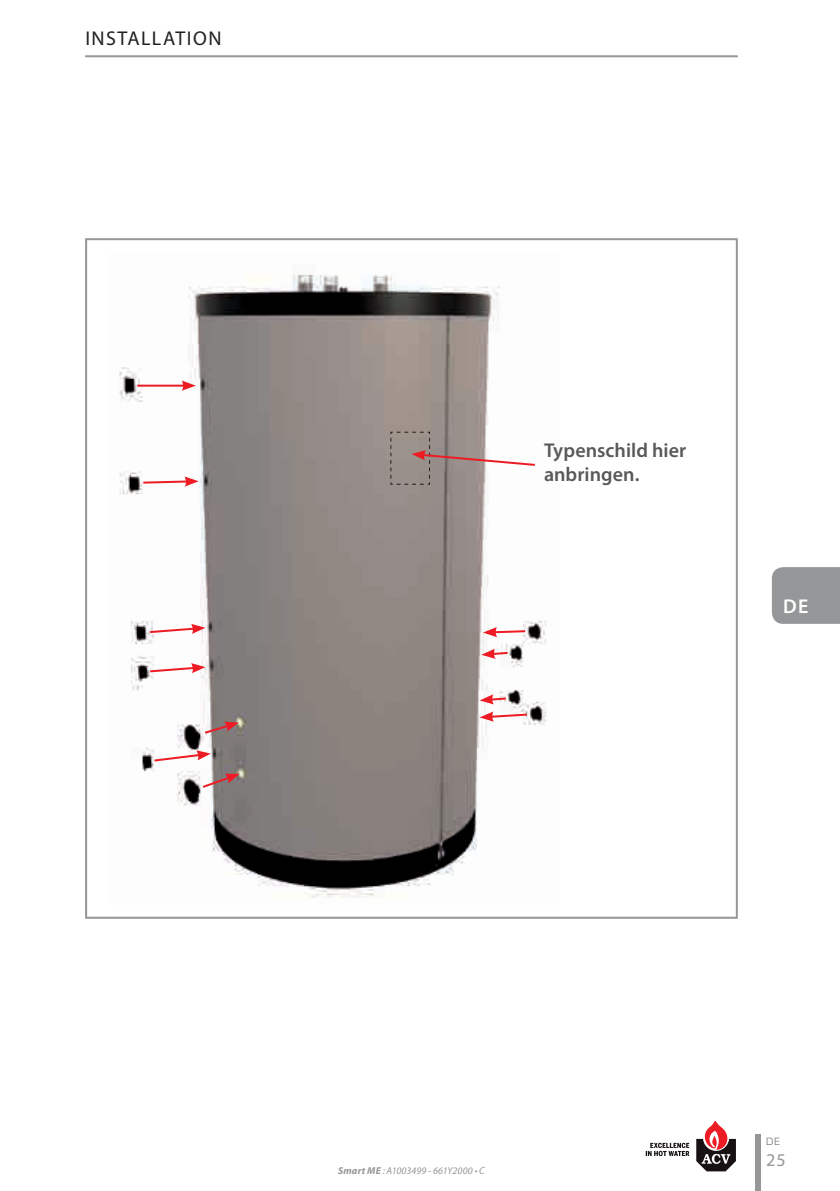
<style>
.page{position:relative;width:840px;height:1191px;background:#fff}
.page>*{position:absolute;margin:0;border:0;box-sizing:border-box;transform-origin:0 0}
.t1{font:600 20px/24px "Myriad Pro";color:#58595b}
.t2{font:20px "Myriad Pro";letter-spacing:.07em;color:#231f20}
.t3{font:600 20px "Myriad Pro";color:#fff}
.t4{font:18px "Myriad Pro";color:#949698}
.t5{font:italic 10px "Myriad Pro";letter-spacing:.005em;color:#949698}
.t6{font:9.8px "Eurostile LT Std";color:#808285}
.s1{font-weight:700}
</style>
<div class="page">
<div style="left:771px;top:567px;width:68px;height:57px;background:#949698"></div>
<hr style="left:85px;top:55px;width:652px;height:2px;background:#949698">
<svg style="left:645px;top:1120px;width:91px;height:52px"></svg>
<div style="left:754px;top:1134px;width:6px;height:57px;background:#949698"></div>
<img style="left:119px;top:274px;width:427px;height:624px">
<hr style="left:137px;top:385px;width:48px;height:2px;background:#ed1c24">
<svg style="left:182px;top:380px;width:14px;height:11px"></svg>
<svg style="left:152px;top:750px;width:59px;height:12px"></svg>
<svg style="left:389px;top:431px;width:147px;height:54px"></svg>
<svg style="left:141px;top:476px;width:57px;height:11px"></svg>
<svg style="left:148px;top:624px;width:57px;height:10px"></svg>
<svg style="left:148px;top:663px;width:57px;height:10px"></svg>
<svg style="left:202px;top:721px;width:37px;height:14px"></svg>
<svg style="left:200px;top:773px;width:40px;height:16px"></svg>
<svg style="left:482px;top:627px;width:45px;height:10px"></svg>
<svg style="left:481px;top:648px;width:28px;height:11px"></svg>
<svg style="left:479px;top:694px;width:28px;height:10px"></svg>
<svg style="left:479px;top:711px;width:50px;height:10px"></svg>
<h1 class="t2" style="left:85px;top:26px;width:138px">INSTALLATION</h1>
<h1 class="t1" style="left:543px;top:438px;width:144px">Typenschild hier anbringen.</h1>
<h1 class="t3" style="left:782px;top:593px;width:27px">DE</h1>
<p class="t5" style="left:338px;top:1164px;width:148px"><span class="s1">Smart ME</span> : A1003499 - 661Y2000 • C</p>
<p class="t6" style="left:765px;top:1135px;width:15px">de</p>
<h2 class="t4" style="left:765px;top:1149px;width:21px">25</h2>
</div>
